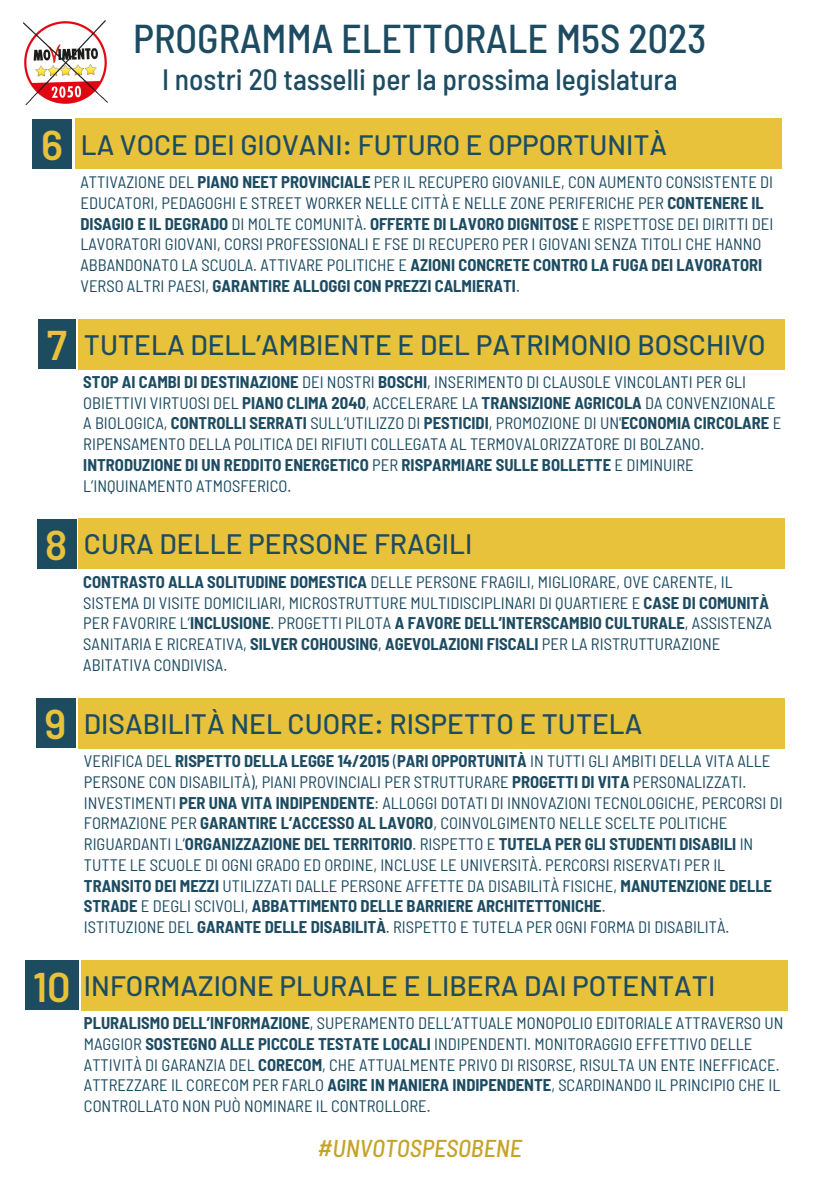
<style>
.page{position:relative;width:839px;height:1191px;background:#fff}
.page>*{position:absolute;margin:0;border:0;box-sizing:border-box;transform-origin:0 0}
.t1{font:600 41.4px "Barlow";color:#e8c23a}
.t2{font:500 semi-condensed 40.2px "Barlow";color:#1d4c62}
.t3{font:500 semi-condensed 29.4px "Barlow";color:#1d4c62}
.t4{font:500 28px "Barlow";color:#1d4c61}
.t5{font:500 28px "Barlow";color:#1d4c62}
.t6{font:italic 500 semi-condensed 24.4px "Barlow";color:#c6a326}
.t7{font:semi-condensed 16.6px/20.8px "Barlow";color:#1d4c62}
.s1{font-weight:700}
</style>
<div class="page">
<div style="left:75px;top:119px;width:707px;height:50px;background:#e8c23a"></div>
<div style="left:33px;top:119px;width:39px;height:50px;background:#1d4c61"></div>
<div style="left:38px;top:319px;width:38px;height:50px;background:#1d4c61"></div>
<div style="left:37px;top:519px;width:39px;height:50px;background:#1d4c61"></div>
<div style="left:36px;top:698px;width:39px;height:50px;background:#1d4c61"></div>
<div style="left:25px;top:960px;width:54px;height:50px;background:#1d4c61"></div>
<div style="left:78px;top:319px;width:707px;height:50px;background:#e8c23a"></div>
<div style="left:78px;top:519px;width:706px;height:50px;background:#e8c23a"></div>
<div style="left:78px;top:698px;width:706px;height:50px;background:#e8c23a"></div>
<div style="left:80px;top:960px;width:707px;height:50px;background:#e8c23a"></div>
<img style="left:24px;top:20px;width:84px;height:84px">
<p class="t1" style="left:41px;top:119px;width:23px">6</p>
<p class="t2" style="left:133px;top:13px;width:575px">PROGRAMMA ELETTORALE M5S 2023</p>
<p class="t3" style="left:162px;top:60px;width:517px">I nostri 20 tasselli per la prossima legislatura</p>
<p class="t5" style="left:81px;top:127px;width:588px">LA VOCE DEI GIOVANI: FUTURO E OPPORTUNITÀ</p>
<p class="t7" style="left:80px;top:171px;width:694px">ATTIVAZIONE DEL <span class="s1">PIANO NEET PROVINCIALE</span> PER IL RECUPERO GIOVANILE, CON AUMENTO CONSISTENTE DI EDUCATORI, PEDAGOGHI E STREET WORKER NELLE CITTÀ E NELLE ZONE PERIFERICHE PER <span class="s1">CONTENERE IL DISAGIO E IL DEGRADO</span> DI MOLTE COMUNITÀ. <span class="s1">OFFERTE DI LAVORO DIGNITOSE</span> E RISPETTOSE DEI DIRITTI DEI LAVORATORI GIOVANI, CORSI PROFESSIONALI E FSE DI RECUPERO PER I GIOVANI SENZA TITOLI CHE HANNO ABBANDONATO LA SCUOLA. ATTIVARE POLITICHE E <span class="s1">AZIONI CONCRETE CONTRO LA FUGA DEI LAVORATORI </span>VERSO ALTRI PAESI, <span class="s1">GARANTIRE ALLOGGI CON PREZZI CALMIERATI</span>.</p>
<p class="t1" style="left:47px;top:319px;width:22px">7</p>
<p class="t1" style="left:45px;top:519px;width:24px">8</p>
<p class="t4" style="left:84px;top:327px;width:683px">TUTELA DELL’AMBIENTE E DEL PATRIMONIO BOSCHIVO</p>
<p class="t7" style="left:83px;top:371px;width:699px"><span class="s1">STOP AI CAMBI DI DESTINAZIONE</span> DEI NOSTRI <span class="s1">BOSCHI</span>, INSERIMENTO DI CLAUSOLE VINCOLANTI PER GLI OBIETTIVI VIRTUOSI DEL <span class="s1">PIANO CLIMA 2040</span>, ACCELERARE LA <span class="s1">TRANSIZIONE AGRICOLA</span> DA CONVENZIONALE A BIOLOGICA, <span class="s1">CONTROLLI SERRATI</span> SULL’UTILIZZO DI <span class="s1">PESTICIDI</span>, PROMOZIONE DI UN'<span class="s1">ECONOMIA CIRCOLARE</span> E RIPENSAMENTO DELLA POLITICA DEI RIFIUTI COLLEGATA AL TERMOVALORIZZATORE DI BOLZANO.<br><span class="s1">INTRODUZIONE DI UN REDDITO ENERGETICO</span> PER <span class="s1">RISPARMIARE SULLE BOLLETTE</span> E DIMINUIRE L’INQUINAMENTO ATMOSFERICO.</p>
<p class="t4" style="left:84px;top:526px;width:390px">CURA DELLE PERSONE FRAGILI</p>
<p class="t7" style="left:83px;top:571px;width:690px"><span class="s1">CONTRASTO ALLA SOLITUDINE DOMESTICA</span> DELLE PERSONE FRAGILI, MIGLIORARE, OVE CARENTE, IL SISTEMA DI VISITE DOMICILIARI, MICROSTRUTTURE MULTIDISCIPLINARI DI QUARTIERE E <span class="s1">CASE DI COMUNITÀ </span>PER FAVORIRE L’<span class="s1">INCLUSIONE</span>. PROGETTI PILOTA <span class="s1">A FAVORE DELL’INTERSCAMBIO CULTURALE</span>, ASSISTENZA SANITARIA E RICREATIVA, <span class="s1">SILVER COHOUSING</span>, <span class="s1">AGEVOLAZIONI FISCALI</span> PER LA RISTRUTTURAZIONE</p>
<p class="t7" style="left:83px;top:654px;width:145px">ABITATIVA CONDIVISA.</p>
<p class="t1" style="left:44px;top:698px;width:23px">9</p>
<p class="t4" style="left:84px;top:706px;width:560px">DISABILITÀ NEL CUORE: RISPETTO E TUTELA</p>
<p class="t7" style="left:84px;top:750px;width:700px">VERIFICA DEL <span class="s1">RISPETTO DELLA LEGGE 14/2015</span> (<span class="s1">PARI OPPORTUNITÀ</span> IN TUTTI GLI AMBITI DELLA VITA ALLE PERSONE CON DISABILITÀ), PIANI PROVINCIALI PER STRUTTURARE <span class="s1">PROGETTI DI VITA</span> PERSONALIZZATI.<br>INVESTIMENTI <span class="s1">PER UNA VITA INDIPENDENTE</span>: ALLOGGI DOTATI DI INNOVAZIONI TECNOLOGICHE, PERCORSI DI FORMAZIONE PER <span class="s1">GARANTIRE L’ACCESSO AL LAVORO</span>, COINVOLGIMENTO NELLE SCELTE POLITICHE RIGUARDANTI L’<span class="s1">ORGANIZZAZIONE DEL TERRITORIO</span>. RISPETTO E <span class="s1">TUTELA PER GLI STUDENTI DISABILI</span> IN TUTTE LE SCUOLE DI OGNI GRADO ED ORDINE, INCLUSE LE UNIVERSITÀ. PERCORSI RISERVATI PER IL <span class="s1">TRANSITO DEI MEZZI</span> UTILIZZATI DALLE PERSONE AFFETTE DA DISABILITÀ FISICHE, <span class="s1">MANUTENZIONE DELLE STRADE</span> E DEGLI SCIVOLI, <span class="s1">ABBATTIMENTO DELLE BARRIERE ARCHITETTONICHE</span>.</p>
<p class="t7" style="left:84px;top:916px;width:647px">ISTITUZIONE DEL <span class="s1">GARANTE DELLE DISABILITÀ</span>. RISPETTO E TUTELA PER OGNI FORMA DI DISABILITÀ.</p>
<p class="t1" style="left:33px;top:960px;width:39px">10</p>
<p class="t4" style="left:84px;top:968px;width:633px">INFORMAZIONE PLURALE E LIBERA DAI POTENTATI</p>
<p class="t7" style="left:84px;top:1012px;width:701px"><span class="s1">PLURALISMO DELL’INFORMAZIONE</span>, SUPERAMENTO DELL’ATTUALE MONOPOLIO EDITORIALE ATTRAVERSO UN MAGGIOR <span class="s1">SOSTEGNO ALLE PICCOLE TESTATE LOCALI</span> INDIPENDENTI. MONITORAGGIO EFFETTIVO DELLE ATTIVITÀ DI GARANZIA DEL <span class="s1">CORECOM</span>, CHE ATTUALMENTE PRIVO DI RISORSE, RISULTA UN ENTE INEFFICACE.<br>ATTREZZARE IL CORECOM PER FARLO <span class="s1">AGIRE IN MANIERA INDIPENDENTE</span>, SCARDINANDO IL PRINCIPIO CHE IL CONTROLLATO NON PUÒ NOMINARE IL CONTROLLORE.</p>
<p class="t6" style="left:317px;top:1133px;width:206px">#UNVOTOSPESOBENE</p>
</div>
